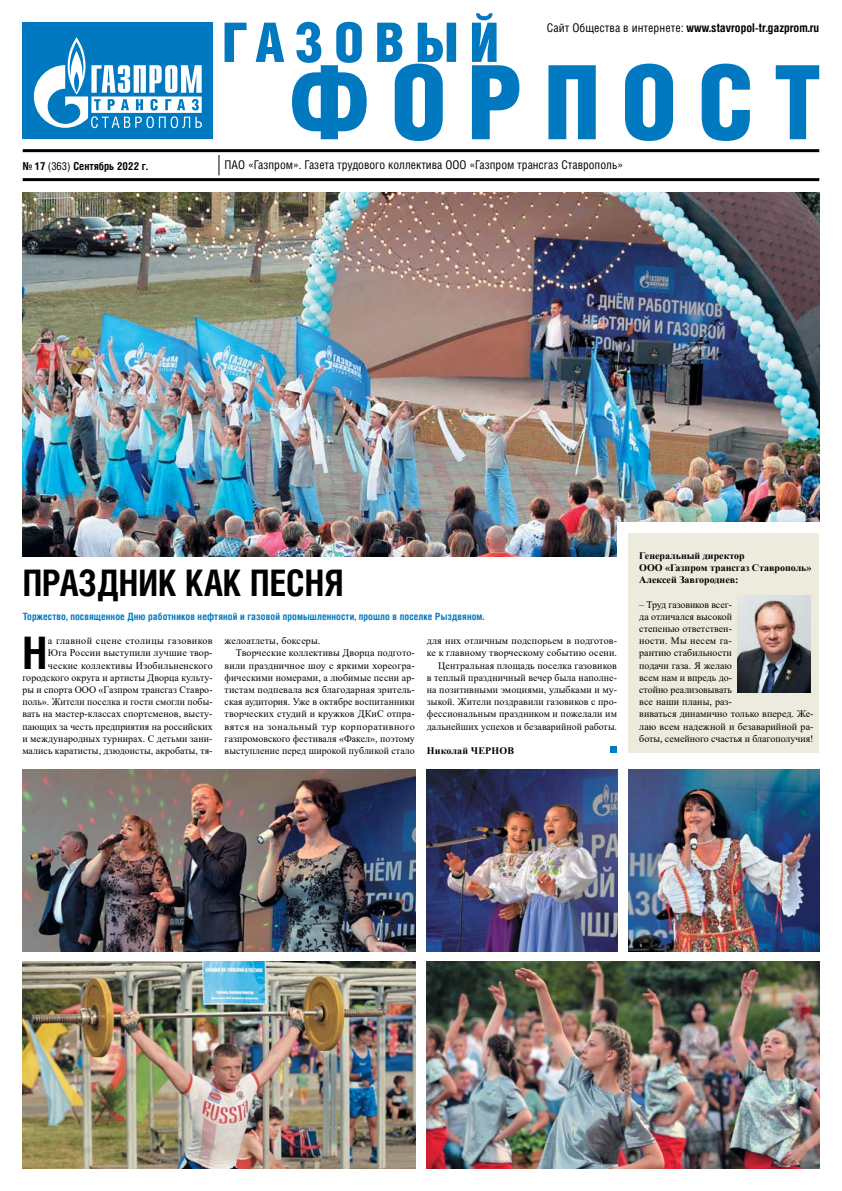
<style>
.page{position:relative;width:842px;height:1191px;background:#fff}
.page>*{position:absolute;margin:0;border:0;box-sizing:border-box;transform-origin:0 0}
.t1{font:44.8px "Helios Cond C Bold 2";color:#000}
.t2{font:36.5px "Helios Cond C Bold 2";color:#000;scale:.96 1}
.t3{font:12px "Helios Cond C";color:#000}
.t4{font:700 12px "Helios Cond C";letter-spacing:.005em;color:#000}
.t5{font:11px "Helios Cond C Bold 2";color:#000}
.t6{font:10px/12.2px "Times New Roman";letter-spacing:.01em;color:#000;text-align:right}
.t7{font:10px "Helios Cond C Bold 2";letter-spacing:.01em;color:#0079c1}
.t8{font:700 10px/12.2px "Times New Roman";color:#000}
.t9{font:10px "Times New Roman";letter-spacing:.04em;color:#000}
.s1{font-family:"Helios Cond C2"}
.s2{font-weight:400}
.s3{font-family:"Times New Roman PSMT2"}
</style>
<div class="page">
<hr style="left:23px;top:149px;width:796px;height:3px;background:#000">
<hr style="left:23px;top:178px;width:796px;height:3px;background:#000">
<svg style="left:219px;top:155px;width:1px;height:20px"></svg>
<svg style="left:225px;top:23px;width:22px;height:39px"></svg>
<svg style="left:256px;top:23px;width:28px;height:39px"></svg>
<svg style="left:292px;top:22px;width:75px;height:117px"></svg>
<svg style="left:377px;top:23px;width:79px;height:118px"></svg>
<svg style="left:472px;top:13px;width:47px;height:126px"></svg>
<svg style="left:548px;top:65px;width:48px;height:74px"></svg>
<svg style="left:625px;top:64px;width:48px;height:77px"></svg>
<svg style="left:702px;top:64px;width:48px;height:77px"></svg>
<svg style="left:776px;top:65px;width:43px;height:74px"></svg>
<div style="left:23px;top:23px;width:190px;height:116px;background:#0079c1"></div>
<svg style="left:34px;top:37px;width:168px;height:91px"></svg>
<img style="left:23px;top:193px;width:796px;height:364px">
<div style="left:617px;top:522px;width:214px;height:231px;background:#fff"></div>
<img style="left:23px;top:961px;width:392px;height:207px">
<img style="left:427px;top:769px;width:190px;height:182px">
<img style="left:629px;top:769px;width:190px;height:182px">
<img style="left:23px;top:769px;width:392px;height:182px">
<img style="left:427px;top:961px;width:392px;height:207px">
<div style="left:629px;top:534px;width:190px;height:219px;background:#edebde"></div>
<img style="left:738px;top:595px;width:73px;height:97px">
<div style="left:610px;top:746px;width:7px;height:7px;background:#0079c1"></div>
<p class="t5" style="left:23px;top:159px;width:127px">№ 17 <span class="s1">(363)</span> Сентябрь 2022 г.</p>
<p class="t4" style="left:547px;top:20px;width:274px"><span class="s2">Сайт Общества в интернете:</span> www.stavropol-tr.gazprom.ru</p>
<p class="t3" style="left:225px;top:158px;width:400px">ПАО «Газпром». Газета трудового коллектива ООО «Газпром трансгаз Ставрополь»</p>
<h2 class="t2" style="left:23px;top:560px;width:336px">ПРАЗДНИК КАК ПЕСНЯ</h2>
<p class="t7" style="left:23px;top:610px;width:463px">Торжество, посвященное Дню работников нефтяной и газовой промышленности, прошло в поселке Рыздвяном.</p>
<h1 class="t1" style="left:22px;top:626px;width:26px">Н</h1>
<p class="t6" style="left:22px;top:634px;width:192px">а главной сцене столицы газовиков<br>Юга России выступили лучшие твор&shy;ческие коллективы Изобильненского городского округа и артисты Дворца культу&shy;ры и спорта ООО «Газпром трансгаз Ставро&shy;поль». Жители поселка и гости смогли побы&shy;вать на мастер-классах спортсменов, высту&shy;пающих за честь предприятия на российских и международных турнирах. С детьми зани&shy;мались каратисты, дзюдоисты, акробаты, тя<span class="s3">-</span></p>
<p class="t6" style="left:225px;top:634px;width:97px">желоатлеты, боксеры.</p>
<p class="t6" style="left:236px;top:646px;width:180px">Творческие коллективы Дворца подгото<span class="s3">-</span></p>
<p class="t6" style="left:225px;top:659px;width:192px">вили праздничное шоу с яркими хореогра<span class="s3">-</span></p>
<p class="t6" style="left:225px;top:671px;width:192px">фическими номерами, а любимые песни ар<span class="s3">-</span></p>
<p class="t6" style="left:225px;top:683px;width:192px">тистам подпевала вся благодарная зритель<span class="s3">-</span></p>
<p class="t6" style="left:225px;top:695px;width:192px">ская аудитория. Уже в октябре воспитанники</p>
<p class="t6" style="left:225px;top:707px;width:192px">творческих студий и кружков ДКиС отпра<span class="s3">-</span></p>
<p class="t9" style="left:225px;top:719px;width:192px">вятся на зональный тур корпоративного</p>
<p class="t6" style="left:225px;top:732px;width:192px">газпромовского фестиваля «Факел», поэтому</p>
<p class="t6" style="left:225px;top:744px;width:192px">выступление перед широкой публикой стало</p>
<p class="t6" style="left:427px;top:634px;width:192px">для них отличным подспорьем в подготов&shy;ке к главному творческому событию осени.<br>Центральная площадь поселка газовиков<br>в теплый праздничный вечер была наполне&shy;на позитивными эмоциями, улыбками и му&shy;зыкой. Жители поздравили газовиков с про&shy;фессиональным праздником и пожелали им дальнейших успехов и безаварийной работы.</p>
<p class="t8" style="left:427px;top:744px;width:89px">Николай ЧЕРНОВ</p>
<p class="t8" style="left:639px;top:549px;width:174px">Генеральный директор<br>ООО «Газпром трансгаз Ставрополь»<br>Алексей Завгороднев:</p>
<p class="t6" style="left:639px;top:598px;width:176px;text-align:left">– Труд газовиков всег<span class="s3">-<br></span>да отличался высокой<br>степенью ответствен<span class="s3">-<br></span>ности. Мы несем га<span class="s3">-<br></span>рантию стабильности<br>подачи газа. Я желаю<br>всем нам и впредь до<span class="s3">-<br></span>стойно реализовывать<br>все наши планы, раз<span class="s3">-<br></span>виваться динамично только вперед. Же&shy;лаю всем надежной и безаварийной ра&shy;боты, семейного счастья и благополучия!</p>
</div>
